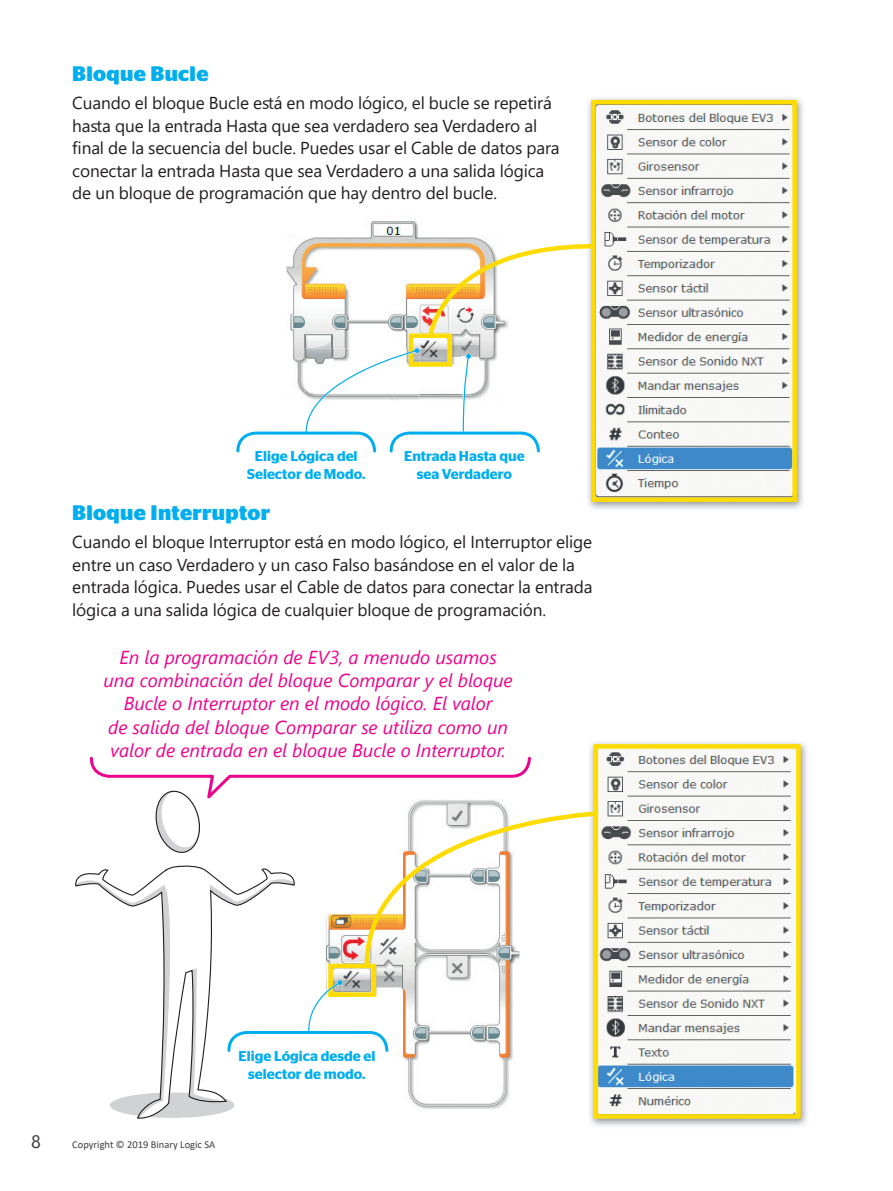
<style>
.page{position:relative;width:893px;height:1191px;background:#fff}
.page>*{position:absolute;margin:0;border:0;box-sizing:border-box;transform-origin:0 0}
.t1{font:700 21px "Stag Sans";letter-spacing:.015em;color:#00aeef}
.t2{font:italic 18.75px/23.2px "Segoe UI";color:#ed028c;text-align:center}
.t3{font:18px "Segoe UI";color:#3e3e3f}
.t4{font:17.25px/22.5px "Segoe UI";letter-spacing:-.01em;color:#231f20}
.t5{font:600 14.25px/18px "Stag Sans";color:#00aeef;text-align:center}
.t6{font:10.5px "Calibri";color:#3e3e3f}
</style>
<div class="page">
<img style="left:403px;top:1053px;width:110px;height:56px">
<img style="left:590px;top:742px;width:217px;height:384px">
<img style="left:599px;top:749px;width:197px;height:364px">
<div style="left:594px;top:744px;width:207px;height:374px;border:4px solid #ffdc01"></div>
<img style="left:303px;top:221px;width:183px;height:21px">
<img style="left:588px;top:98px;width:215px;height:411px">
<img style="left:596px;top:105px;width:196px;height:392px">
<div style="left:591px;top:100px;width:206px;height:402px;border:4px solid #ffdc01"></div>
<svg style="left:75px;top:873px;width:160px;height:246px"></svg>
<svg style="left:236px;top:242px;width:362px;height:212px"></svg>
<svg style="left:88px;top:755px;width:513px;height:298px"></svg>
<p class="t1" style="left:72px;top:61px;width:138px">Bloque Bucle</p>
<p class="t4" style="left:72px;top:90px;width:489px">Cuando el bloque Bucle está en modo lógico, el bucle se repetirá hasta que la entrada Hasta que sea verdadero sea Verdadero al final de la secuencia del bucle. Puedes usar el Cable de datos para conectar la entrada Hasta que sea Verdadero a una salida lógica de un bloque de programación que hay dentro del bucle.</p>
<p class="t5" style="left:247px;top:447px;width:120px">Elige Lógica del<br>Selector de Modo.</p>
<p class="t5" style="left:404px;top:447px;width:122px">Entrada Hasta que sea Verdadero</p>
<p class="t1" style="left:72px;top:500px;width:199px">Bloque Interruptor</p>
<p class="t4" style="left:72px;top:529px;width:522px">Cuando el bloque Interruptor está en modo lógico, el Interruptor elige entre un caso Verdadero y un caso Falso basándose en el valor de la entrada lógica. Puedes usar el Cable de datos para conectar la entrada lógica a una salida lógica de cualquier bloque de programación.</p>
<p class="t2" style="left:104px;top:642px;width:411px">En la programación de EV3, a menudo usamos una combinación del bloque Comparar y el bloque Bucle o Interruptor en el modo lógico. El valor<br>de salida del bloque Comparar se utiliza como un valor de entrada en el bloque Bucle o Interruptor.</p>
<p class="t3" style="left:31px;top:1125px;width:11px">8</p>
<p class="t6" style="left:72px;top:1137px;width:144px">Copyright © 2019 Binary Logic SA</p>
<p class="t5" style="left:239px;top:1047px;width:138px">Elige Lógica desde el selector de modo.</p>
</div>
